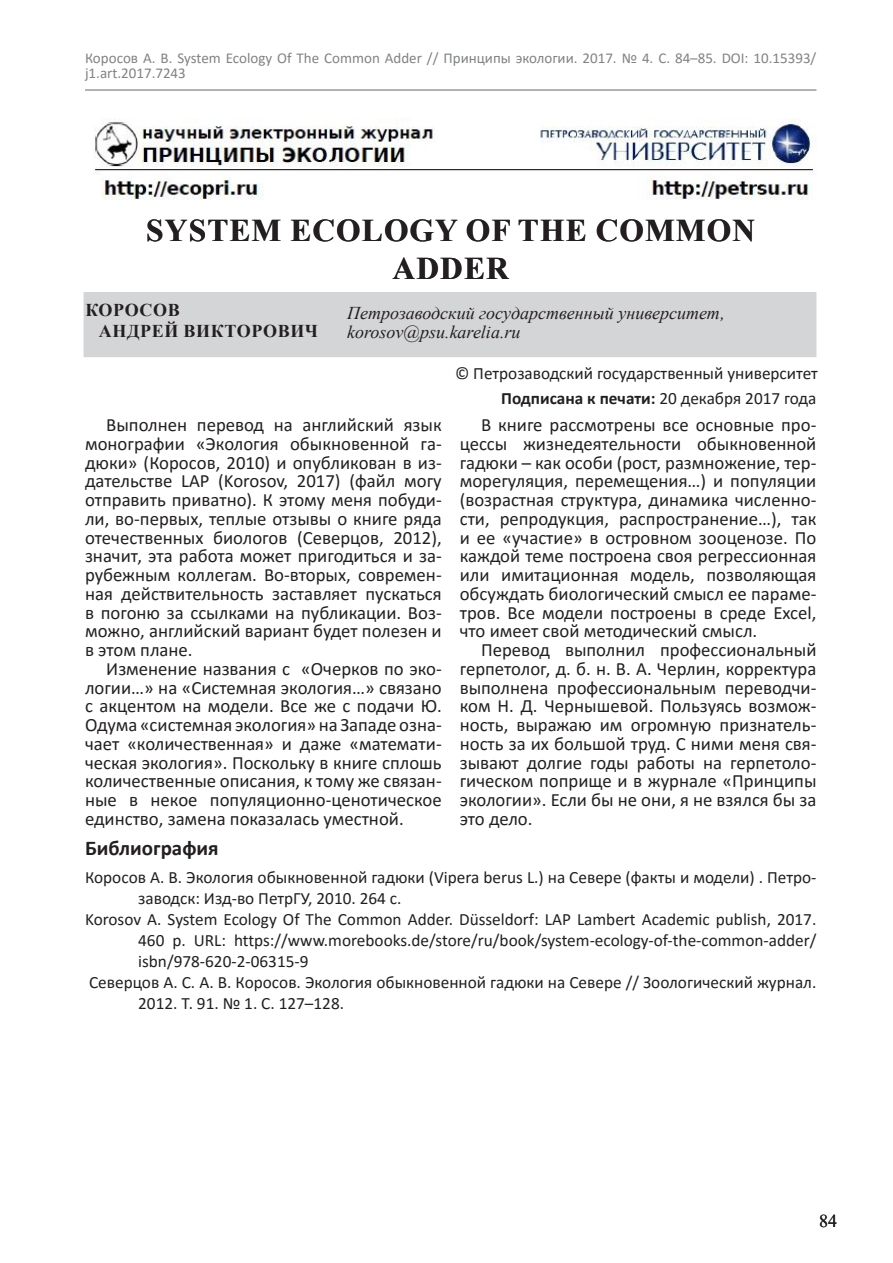
<style>
.page{position:relative;width:893px;height:1263px;background:#fff}
.page>*{position:absolute;margin:0;border:0;box-sizing:border-box;transform-origin:0 0}
.heading_1{font:700 31.5px/37.8px "Times New Roman";letter-spacing:.035em;color:#231f20;text-align:center}
.heading_3{font:700 21px "Calibri";color:#231f20}
.Normal__Web{font:18.75px/18.8px "Calibri";color:#231f20;text-align:justify}
.t1{font:italic 18px "Times New Roman";color:#231f20}
.t2{font:700 18px/21.6px "Times New Roman";letter-spacing:.035em;color:#231f20}
.t3{font:18px "Times New Roman";color:#231f20}
.t4{font:17.25px/21px "Calibri";color:#231f20}
.t5{font:700 17.25px "Calibri";color:#231f20}
.t6{font:15px/15px "Calibri";color:#808285}
.s1{font-weight:400}
</style>
<div class="page">
<img style="left:94px;top:118px;width:722px;height:82px">
<hr style="left:85px;top:89px;width:731px;height:2px;background:#808285">
<div style="left:84px;top:292px;width:732px;height:65px;background:#d4d5d7"></div>
<p class="t6" style="left:85px;top:50px;width:733px">Коросов А. В. System Ecology Of The Common Adder // Принципы экологии. 2017. № 4. С. 84–85. DOI: 10.15393/ j1.art.2017.7243</p>
<p class="heading_1" style="left:146px;top:211px;width:610px">SYSTEM ECOLOGY OF THE COMMON<br>ADDER</p>
<p class="t2" style="left:99px;top:298px;width:221px;text-indent:-14px">КОРОСОВ<br>АНДРЕЙ ВИКТОРОВИЧ</p>
<p class="t1" style="left:347px;top:300px;width:379px">Петрозаводский государственный университет,</p>
<p class="t1" style="left:347px;top:320px;width:175px">korosov@psu.karelia.ru</p>
<p class="t4" style="left:455px;top:362px;width:364px">© Петрозаводский государственный университет</p>
<p class="t5" style="left:501px;top:386px;width:317px">Подписана к печати: <span class="s1">20 декабря 2017 года</span></p>
<p class="Normal__Web" style="left:85px;top:415px;width:358px;text-indent:21px">Выполнен перевод на английский язык монографии «Экология обыкновенной га&shy;дюки» (Коросов, 2010) и опубликован в из&shy;дательстве LAP (Korosov, 2017) (файл могу отправить приватно). К этому меня побуди&shy;ли, во-первых, теплые отзывы о книге ряда отечественных биологов (Северцов, 2012), значит, эта работа может пригодиться и за&shy;рубежным коллегам. Во-вторых, современ&shy;ная действительность заставляет пускаться в погоню за ссылками на публикации. Воз&shy;можно, английский вариант будет полезен и в этом плане.</p>
<p class="Normal__Web" style="left:85px;top:659px;width:358px;text-indent:21px">Изменение названия с «Очерков по эко&shy;логии…» на «Системная экология…» связано с акцентом на модели. Все же с подачи Ю.<br>Одума «системная экология» на Западе озна&shy;чает «количественная» и даже «математи&shy;ческая экология». Поскольку в книге сплошь количественные описания, к тому же связан&shy;ные в некое популяционно-ценотическое единство, замена показалась уместной.</p>
<p class="Normal__Web" style="left:460px;top:415px;width:358px;text-indent:21px">В книге рассмотрены все основные про&shy;цессы жизнедеятельности обыкновенной гадюки – как особи (рост, размножение, тер&shy;морегуляция, перемещения…) и популяции (возрастная структура, динамика численно&shy;сти, репродукция, распространение…), так и ее «участие» в островном зооценозе. По каждой теме построена своя регрессионная или имитационная модель, позволяющая обсуждать биологический смысл ее параме&shy;тров. Все модели построены в среде Excel, что имеет свой методический смысл.</p>
<p class="Normal__Web" style="left:460px;top:640px;width:358px;text-indent:21px">Перевод выполнил профессиональный герпетолог, д. б. н. В. А. Черлин, корректура выполнена профессиональным переводчи&shy;ком Н. Д. Чернышевой. Пользуясь возмож&shy;ность, выражаю им огромную признатель&shy;ность за их большой труд. С ними меня свя&shy;зывают долгие годы работы на герпетоло&shy;гическом поприще и в журнале «Принципы экологии». Если бы не они, я не взялся бы за это дело.</p>
<p class="heading_3" style="left:85px;top:833px;width:135px">Библиография</p>
<p class="t4" style="left:138px;top:867px;width:680px;text-indent:-53px">Коросов А. В. Экология обыкновенной гадюки (Vipera berus L.) на Севере (факты и модели) . Петро&shy;заводск: Изд-во ПетрГУ, 2010. 264 с.</p>
<p class="t4" style="left:138px;top:909px;width:680px;text-align:justify;text-indent:-53px">Korosov A. System Ecology Of The Common Adder. Düsseldorf: LAP Lambert Academic publish, 2017.<br>460 p. URL: https://www.morebooks.de/store/ru/book/system-ecology-of-the-common-adder/ isbn/978-620-2-06315-9</p>
<p class="t4" style="left:138px;top:972px;width:680px;text-indent:-49px">Северцов А. С. А. В. Коросов. Экология обыкновенной гадюки на Севере // Зоологический журнал.<br>2012. Т. 91. № 1. С. 127–128.</p>
<p class="t3" style="left:819px;top:1208px;width:19px">84</p>
</div>
